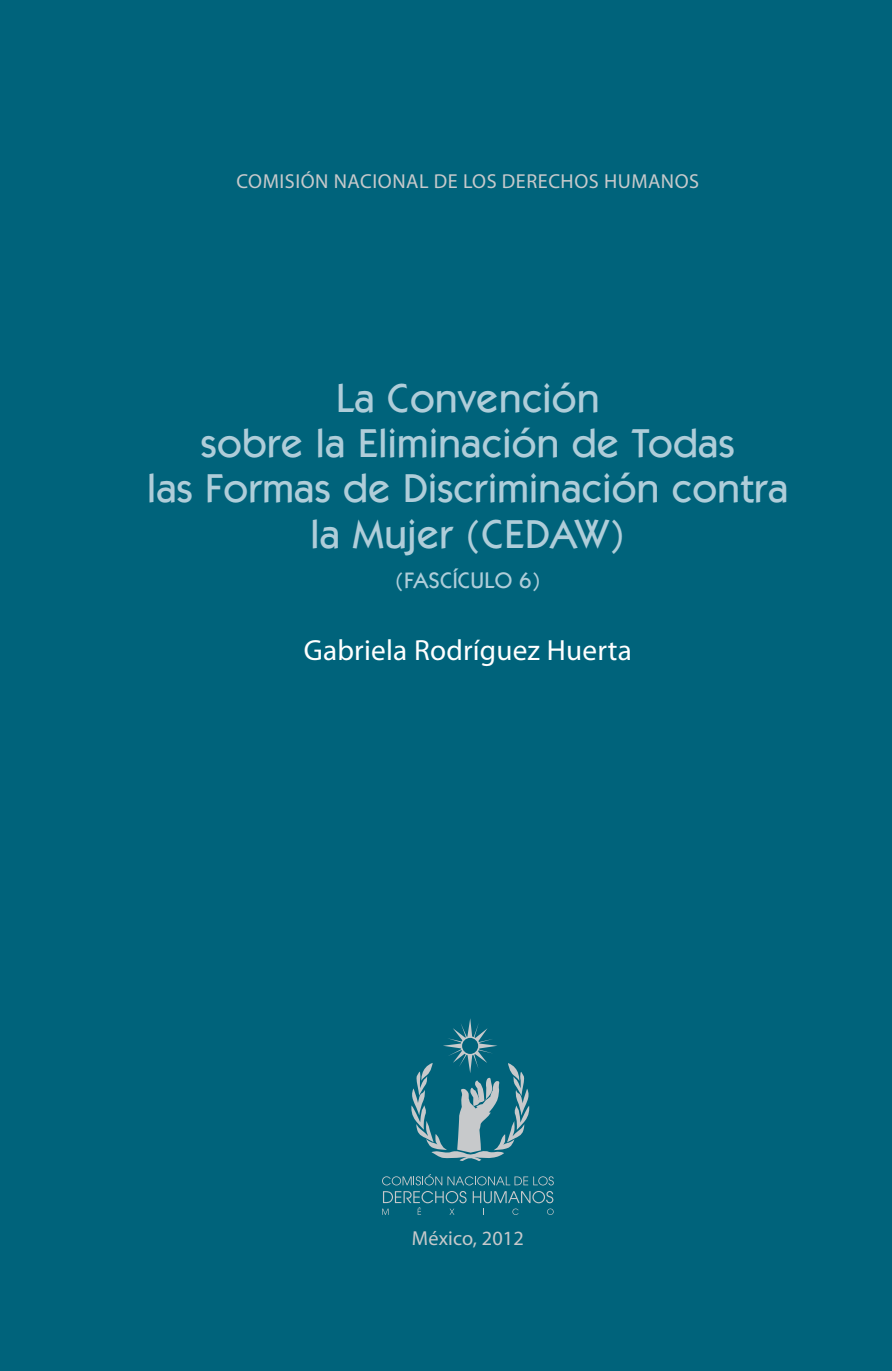
<style>
.page{position:relative;width:892px;height:1371px;background:#00637b}
.page>*{position:absolute;margin:0;border:0;box-sizing:border-box;transform-origin:0 0}
.TEXTO-GRAL{font:500 40.5px/45px "ITC Kabel Std";letter-spacing:.01em;color:#afcdd9;text-align:center}
.TEXTO-GRAL-2{font:29.25px "Myriad Pro";letter-spacing:.005em;color:#fff}
.TEXTO-GRAL-3{font:500 22.5px "ITC Kabel Std";letter-spacing:.01em;color:#afcdd9}
.NOTAS{font:20.25px "Myriad Pro";letter-spacing:.025em;color:#c7c9cb}
.NOTAS-2{font:20.25px "Myriad Pro";letter-spacing:.005em;color:#c7c9cb}
</style>
<div class="page">
<svg style="left:411px;top:1018px;width:119px;height:143px"></svg>
<svg style="left:382px;top:1174px;width:172px;height:11px"></svg>
<svg style="left:382px;top:1191px;width:84px;height:23px"></svg>
<svg style="left:473px;top:1191px;width:80px;height:24px"></svg>
<p class="NOTAS" style="left:236px;top:168px;width:464px">COMISIÓN NACIONAL DE LOS DERECHOS HUMANOS</p>
<p class="TEXTO-GRAL" style="left:147px;top:376px;width:643px">La Convención<br>sobre la Eliminación de Todas<br>las Formas de Discriminación contra la Mujer (CEDAW)</p>
<p class="TEXTO-GRAL-3" style="left:395px;top:567px;width:147px">(FASCÍCULO 6)</p>
<p class="TEXTO-GRAL-2" style="left:304px;top:632px;width:329px">Gabriela Rodríguez Huerta</p>
<p class="NOTAS-2" style="left:412px;top:1225px;width:113px">México, 2012</p>
</div>
